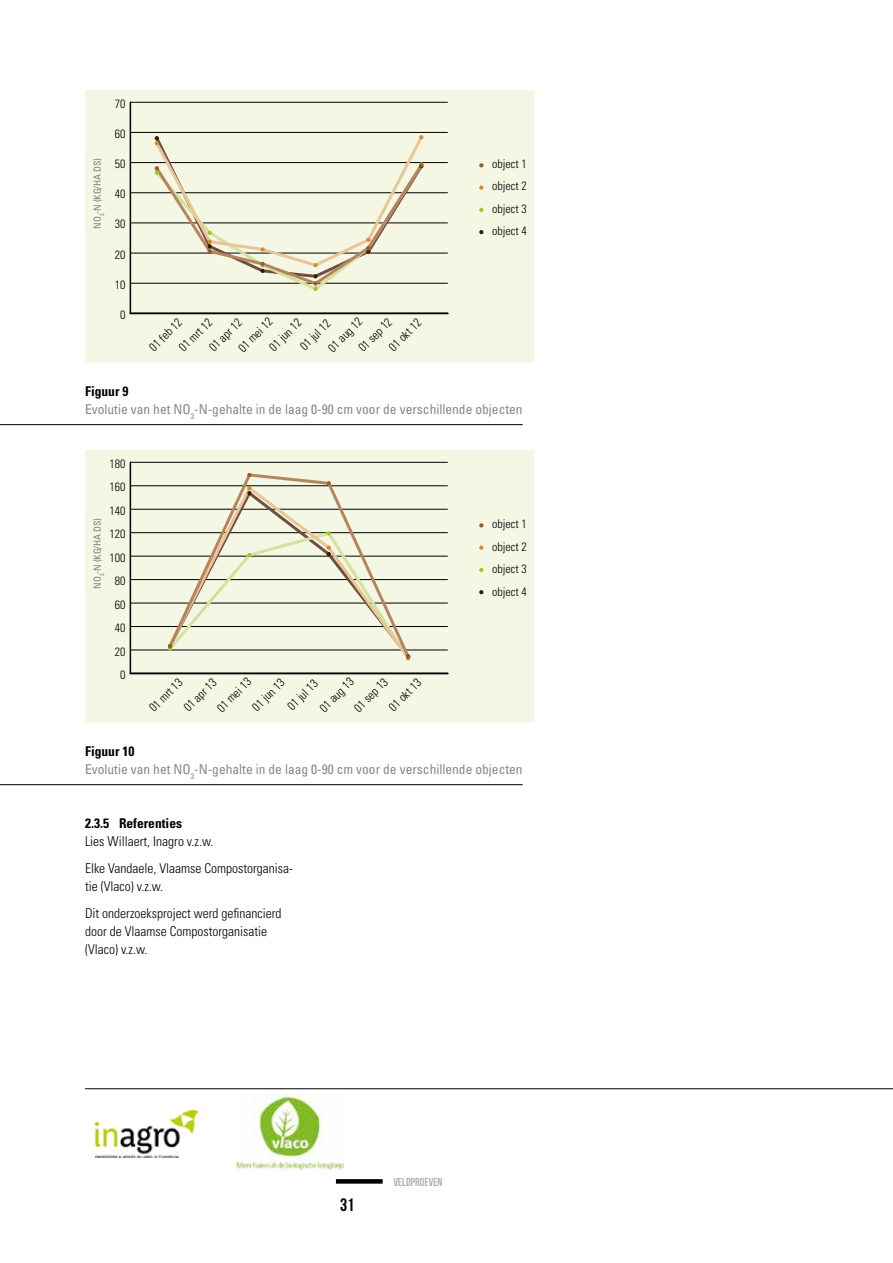
<style>
.page{position:relative;width:893px;height:1263px;background:#fff}
.page>*{position:absolute;margin:0;border:0;box-sizing:border-box;transform-origin:0 0}
.t1{font:18px "Bebas Neue";color:#000}
.t2{font:300 condensed 13.5px/27px "Univers";color:#000}
.t3{font:condensed 13.5px/18px "Univers";color:#878787}
.t4{font:700 condensed 13.5px "Univers";color:#000}
.t5{font:300 condensed 12px/22.5px "Univers";color:#000;text-align:justify}
.t6{font:11.55px "Bebas Neue";color:#b3b2b2}
.t7{font:condensed 9.75px "Univers";letter-spacing:-.01em;color:#7e8276}
.s1{font-weight:700;color:#000}
</style>
<div class="page">
<div style="left:336px;top:1179px;width:47px;height:5px;background:#000"></div>
<hr style="left:0;top:424px;width:523px;height:1px;background:#000">
<hr style="left:0;top:784px;width:523px;height:1px;background:#000">
<svg style="left:85px;top:90px;width:449px;height:272px;background:#ebeedb"></svg>
<svg style="left:85px;top:450px;width:449px;height:273px;background:#eaedd9"></svg>
<img style="left:236px;top:1093px;width:107px;height:78px">
<hr style="left:85px;top:1088px;width:808px;height:1px;background:#000">
<img style="left:96px;top:1110px;width:102px;height:47px">
<p class="t5" style="left:115px;top:92px;width:12px">70</p>
<p class="t7" style="left:91px;top:229px;width:72px;rotate:-90deg">NO<sub>3</sub>-N (KG/HA DS)</p>
<p class="t5" style="left:115px;top:123px;width:12px">60</p>
<p class="t5" style="left:115px;top:153px;width:12px">50</p>
<p class="t5" style="left:115px;top:183px;width:12px">40</p>
<p class="t5" style="left:115px;top:213px;width:12px">30</p>
<p class="t5" style="left:115px;top:243px;width:12px">20</p>
<p class="t5" style="left:115px;top:273px;width:12px">10</p>
<p class="t5" style="left:120px;top:303px;width:7px">0</p>
<p class="t5" style="left:322px;top:342px;width:44px;rotate:-45deg">01 aug 12</p>
<p class="t5" style="left:232px;top:342px;width:44px;rotate:-45deg">01 mei 12</p>
<p class="t5" style="left:352px;top:341px;width:43px;rotate:-45deg">01 sep 12</p>
<p class="t5" style="left:173px;top:341px;width:43px;rotate:-45deg">01 mrt 12</p>
<p class="t5" style="left:143px;top:341px;width:42px;rotate:-45deg">01 feb 12</p>
<p class="t5" style="left:203px;top:341px;width:42px;rotate:-45deg">01 apr 12</p>
<p class="t5" style="left:383px;top:341px;width:41px;rotate:-45deg">01 okt 12</p>
<p class="t5" style="left:263px;top:341px;width:41px;rotate:-45deg">01 jun 12</p>
<p class="t5" style="left:294px;top:340px;width:39px;rotate:-45deg">01 jul 12</p>
<p class="t5" style="left:492px;top:152px;width:36px">object 1 object 2 object 3 object 4</p>
<p class="t3" style="left:85px;top:382px;width:439px"><span class="s1">Figuur 9<br></span>Evolutie van het NO<sub>3</sub>-N-gehalte in de laag 0-90 cm voor de verschillende objecten</p>
<p class="t5" style="left:109px;top:452px;width:17px">180</p>
<p class="t5" style="left:109px;top:476px;width:17px">160</p>
<p class="t5" style="left:109px;top:499px;width:17px">140</p>
<p class="t7" style="left:91px;top:589px;width:72px;rotate:-90deg">NO<sub>3</sub>-N (KG/HA DS)</p>
<p class="t5" style="left:109px;top:523px;width:17px">120</p>
<p class="t5" style="left:109px;top:546px;width:17px">100</p>
<p class="t5" style="left:115px;top:570px;width:12px">80</p>
<p class="t5" style="left:115px;top:593px;width:12px">60</p>
<p class="t5" style="left:115px;top:617px;width:12px">40</p>
<p class="t5" style="left:115px;top:640px;width:12px">20</p>
<p class="t5" style="left:120px;top:663px;width:7px">0</p>
<p class="t5" style="left:143px;top:701px;width:43px;rotate:-45deg">01 mrt 13</p>
<p class="t5" style="left:178px;top:701px;width:42px;rotate:-45deg">01 apr 13</p>
<p class="t5" style="left:211px;top:702px;width:44px;rotate:-45deg">01 mei 13</p>
<p class="t5" style="left:246px;top:701px;width:41px;rotate:-45deg">01 jun 13</p>
<p class="t5" style="left:281px;top:700px;width:39px;rotate:-45deg">01 jul 13</p>
<p class="t5" style="left:314px;top:702px;width:44px;rotate:-45deg">01 aug 13</p>
<p class="t5" style="left:348px;top:701px;width:43px;rotate:-45deg">01 sep 13</p>
<p class="t5" style="left:383px;top:701px;width:41px;rotate:-45deg">01 okt 13</p>
<p class="t5" style="left:492px;top:512px;width:36px">object 1 object 2 object 3 object 4</p>
<p class="t3" style="left:85px;top:742px;width:439px"><span class="s1">Figuur 10<br></span>Evolutie van het NO<sub>3</sub>-N-gehalte in de laag 0-90 cm voor de verschillende objecten</p>
<p class="t4" style="left:85px;top:815px;width:99px">2.3.5 Referenties</p>
<p class="t2" style="left:85px;top:828px;width:209px">Lies Willaert, Inagro v.z.w.<br>Elke Vandaele, Vlaamse Compostorganisa-</p>
<p class="t2" style="left:85px;top:873px;width:198px">tie (Vlaco) v.z.w.<br>Dit onderzoeksproject werd gefinancierd</p>
<p class="t2" style="left:85px;top:922px;width:184px;line-height:18px">door de Vlaamse Compostorganisatie (Vlaco) v.z.w.</p>
<h1 class="t1" style="left:340px;top:1194px;width:16px">31</h1>
<p class="t6" style="left:393px;top:1176px;width:51px">VELDPROEVEN</p>
</div>
